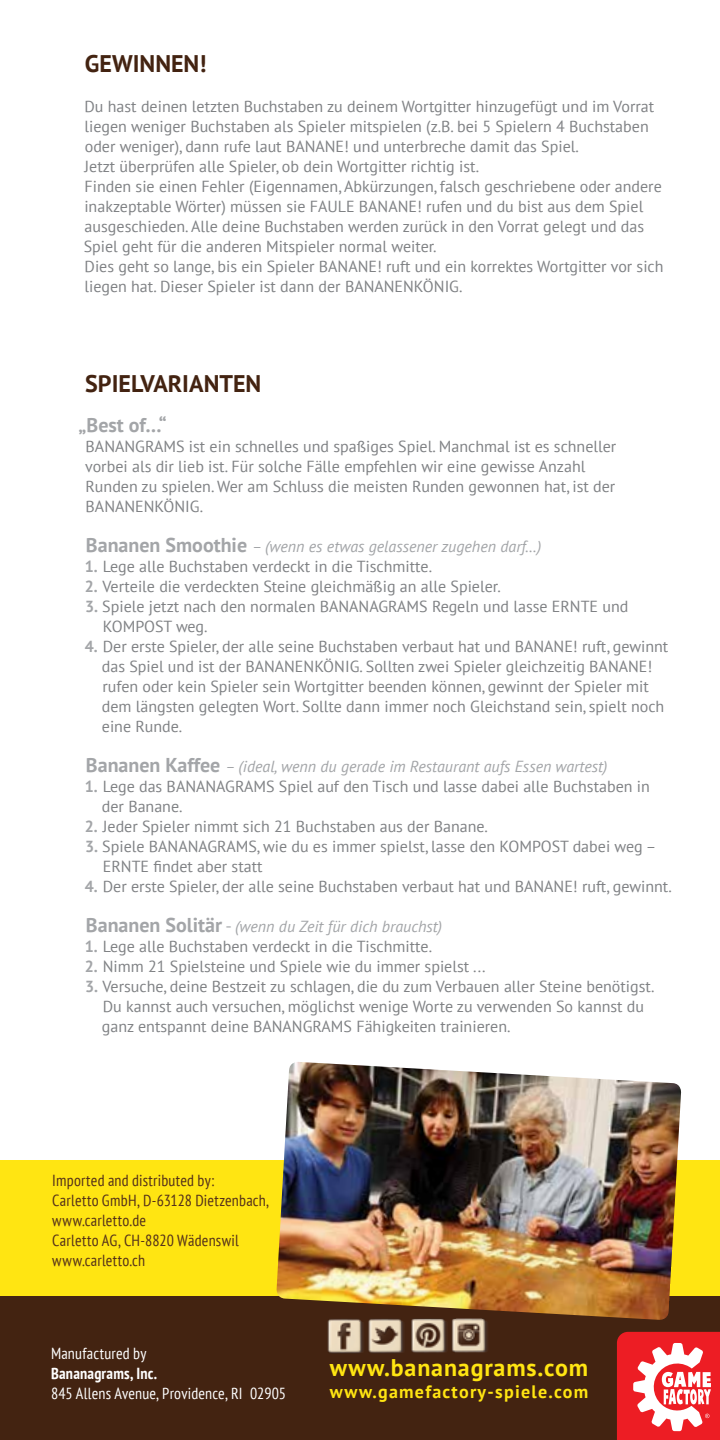
<style>
.page{position:relative;width:720px;height:1440px;background:#fff}
.page>*{position:absolute;margin:0;border:0;box-sizing:border-box;transform-origin:0 0}
.t1{font:700 24px "PT Sans";color:#432311}
.t2{font:700 24px "PT Sans";letter-spacing:.035em;color:#ffe512}
.t3{font:700 20px "PT Sans";color:#a3a5a8}
.t4{font:700 18px "PT Sans";letter-spacing:.07em;color:#ffe512}
.t5{font:16px/20px "PT Sans";color:#808285}
.t6{font:italic 16px "PT Sans";color:#a3a5a8}
.t7{font:condensed 16px/20px "PT Sans";letter-spacing:.015em;color:#54301a}
.t8{font:condensed 16px "PT Sans";letter-spacing:.01em;color:#fff}
.t9{font:700 condensed 16px "PT Sans";letter-spacing:.015em;color:#fff}
.s1{font-weight:700;font-style:normal;font-size:20px}
.s2{font-weight:700;color:#a3a5a8}
.s3{font-style:normal;font-size:18px}
</style>
<div class="page">
<div style="left:0;top:1160px;width:720px;height:155px;background:#ffe512"></div>
<div style="left:0;top:1296px;width:720px;height:144px;background:#432311"></div>
<img style="left:276px;top:1062px;width:406px;height:258px">
<img style="left:326px;top:1315px;width:166px;height:38px">
<svg style="left:617px;top:1332px;width:103px;height:108px;background:#f15f64"></svg>
<h1 class="t1" style="left:85px;top:48px;width:123px">GEWINNEN!</h1>
<p class="t5" style="left:84px;top:96px;width:581px">Du hast deinen letzten Buchstaben zu deinem Wortgitter hinzugefügt und im Vorrat liegen weniger Buchstaben als Spieler mitspielen (z.B. bei 5 Spielern 4 Buchstaben oder weniger), dann rufe laut BANANE! und unterbreche damit das Spiel.<br>Jetzt überprüfen alle Spieler, ob dein Wortgitter richtig ist.<br>Finden sie einen Fehler (Eigennamen, Abkürzungen, falsch geschriebene oder andere inakzeptable Wörter) müssen sie FAULE BANANE! rufen und du bist aus dem Spiel ausgeschieden. Alle deine Buchstaben werden zurück in den Vorrat gelegt und das Spiel geht für die anderen Mitspieler normal weiter.<br>Dies geht so lange, bis ein Spieler BANANE! ruft und ein korrektes Wortgitter vor sich liegen hat. Dieser Spieler ist dann der BANANENKÖNIG.</p>
<h1 class="t1" style="left:85px;top:368px;width:178px">SPIELVARIANTEN</h1>
<p class="t3" style="left:79px;top:412px;width:90px">„Best of…“</p>
<p class="t5" style="left:85px;top:436px;width:533px">BANANGRAMS ist ein schnelles und spaßiges Spiel. Manchmal ist es schneller vorbei als dir lieb ist. Für solche Fälle empfehlen wir eine gewisse Anzahl Runden zu spielen. Wer am Schluss die meisten Runden gewonnen hat, ist der BANANENKÖNIG.</p>
<p class="t6" style="left:86px;top:536px;width:457px"><span class="s1">Bananen Smoothie</span> – (wenn es etwas gelassener zugehen darf…)</p>
<p class="t5" style="left:85px;top:556px;width:349px"><span class="s2">1.</span> Lege alle Buchstaben verdeckt in die Tischmitte.</p>
<p class="t5" style="left:85px;top:576px;width:417px"><span class="s2">2.</span> Verteile die verdeckten Steine gleichmäßig an alle Spieler.</p>
<p class="t5" style="left:103px;top:596px;width:527px;text-indent:-18px"><span class="s2">3.</span> Spiele jetzt nach den normalen BANANAGRAMS Regeln und lasse ERNTE und<br>KOMPOST weg.</p>
<p class="t5" style="left:102px;top:636px;width:568px;text-indent:-17px"><span class="s2">4.</span> Der erste Spieler, der alle seine Buchstaben verbaut hat und BANANE! ruft, gewinnt das Spiel und ist der BANANENKÖNIG. Sollten zwei Spieler gleichzeitig BANANE! rufen oder kein Spieler sein Wortgitter beenden können, gewinnt der Spieler mit dem längsten gelegten Wort. Sollte dann immer noch Gleichstand sein, spielt noch eine Runde.</p>
<p class="t6" style="left:86px;top:756px;width:523px"><span class="s1">Bananen Kaffee</span> – (ideal, wenn du gerade im Restaurant aufs Essen wartest)</p>
<p class="t5" style="left:102px;top:776px;width:549px;text-indent:-17px"><span class="s2">1.</span> Lege das BANANAGRAMS Spiel auf den Tisch und lasse dabei alle Buchstaben in der Banane.</p>
<p class="t5" style="left:85px;top:816px;width:405px"><span class="s2">2.</span> Jeder Spieler nimmt sich 21 Buchstaben aus der Banane.</p>
<p class="t5" style="left:103px;top:836px;width:555px;text-indent:-18px"><span class="s2">3.</span> Spiele BANANAGRAMS, wie du es immer spielst, lasse den KOMPOST dabei weg –<br>ERNTE findet aber statt</p>
<p class="t5" style="left:85px;top:876px;width:589px"><span class="s2">4.</span> Der erste Spieler, der alle seine Buchstaben verbaut hat und BANANE! ruft, gewinnt.</p>
<p class="t6" style="left:86px;top:916px;width:358px"><span class="s1">Bananen Solitär</span> <span class="s3">-</span> (wenn du Zeit für dich brauchst)</p>
<p class="t5" style="left:85px;top:936px;width:349px"><span class="s2">1.</span> Lege alle Buchstaben verdeckt in die Tischmitte.</p>
<p class="t5" style="left:85px;top:956px;width:402px"><span class="s2">2.</span> Nimm 21 Spielsteine und Spiele wie du immer spielst ...</p>
<p class="t5" style="left:102px;top:976px;width:554px;text-indent:-17px"><span class="s2">3.</span> Versuche, deine Bestzeit zu schlagen, die du zum Verbauen aller Steine benötigst.<br>Du kannst auch versuchen, möglichst wenige Worte zu verwenden So kannst du ganz entspannt deine BANANGRAMS Fähigkeiten trainieren.</p>
<p class="t7" style="left:52px;top:1170px;width:218px">Imported and distributed by:<br>Carletto GmbH, D-63128 Dietzenbach, www.carletto.de<br>Carletto AG, CH-8820 Wädenswil www.carletto.ch</p>
<p class="t8" style="left:51px;top:1343px;width:97px">Manufactured by</p>
<p class="t9" style="left:51px;top:1363px;width:107px">Bananagrams, Inc.</p>
<p class="t8" style="left:51px;top:1383px;width:237px">845 Allens Avenue, Providence, RI 02905</p>
<h1 class="t2" style="left:330px;top:1352px;width:260px">www.bananagrams.com</h1>
<p class="t4" style="left:330px;top:1380px;width:260px">www.gamefactory-spiele.com</p>
</div>
